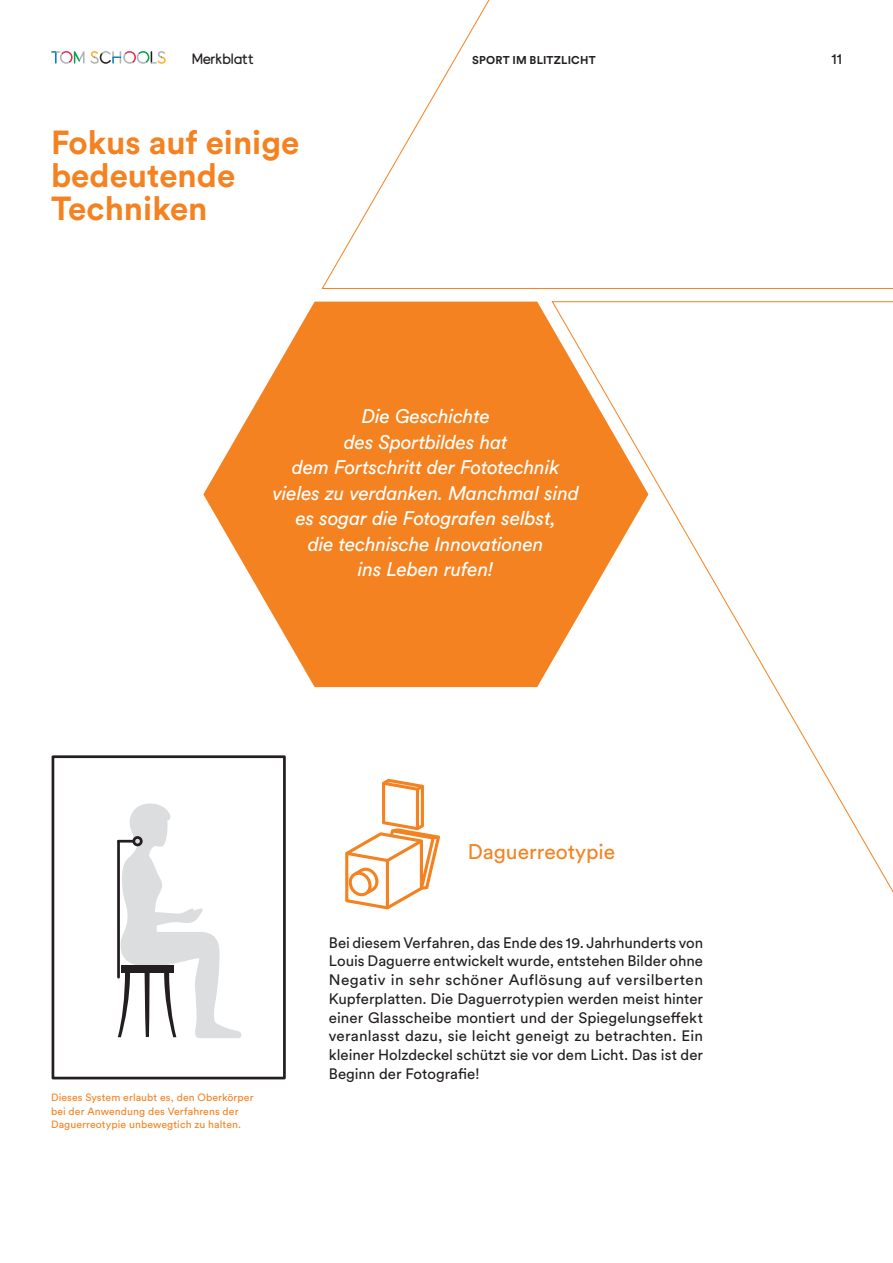
<style>
.page{position:relative;width:893px;height:1263px;background:#fff}
.page>*{position:absolute;margin:0;border:0;box-sizing:border-box;transform-origin:0 0}
.t1{font:700 33px/33px "Circular Std";color:#f58220}
.t2{font:21px "Circular Std";color:#f58220}
.t3{font:italic 19.5px/25.5px "Circular Std";letter-spacing:-.01em;color:#fff;text-align:center}
.t4{font:15px/18.8px "Circular Std";color:#231f20;text-align:justify}
.t5{font:15px "TOM";letter-spacing:-.03em;color:#231f20}
.t6{font:700 11.25px "Circular Std";letter-spacing:.02em;color:#231f20}
.t7{font:10.5px/13.5px "Circular Std";letter-spacing:.01em;color:#f58220}
</style>
<div class="page">
<svg style="left:203px;top:302px;width:348px;height:385px;fill:#f58220"></svg>
<svg style="left:321px;top:0;width:572px;height:289px"></svg>
<svg style="left:551px;top:301px;width:342px;height:592px"></svg>
<svg style="left:345px;top:779px;width:95px;height:130px"></svg>
<div style="left:52px;top:755px;width:234px;height:324px;border:3px solid #231f20"></div>
<svg style="left:118px;top:803px;width:124px;height:235px"></svg>
<hr style="left:117px;top:841px;width:3px;height:136px;background:#231f20">
<svg style="left:51px;top:51px;width:115px;height:13px"></svg>
<p class="t5" style="left:191px;top:49px;width:63px">Merkblatt</p>
<p class="t6" style="left:472px;top:53px;width:125px">SPORT IM BLITZLICHT</p>
<p class="t4" style="left:831px;top:49px;width:12px">11</p>
<h1 class="t1" style="left:51px;top:125px;width:250px">Fokus auf einige bedeutende<br>Techniken</h1>
<h3 class="t3" style="left:273px;top:403px;width:308px">Die Geschichte<br>des Sportbildes hat<br>dem Fortschritt der Fototechnik vieles zu verdanken. Manchmal sind es sogar die Fotografen selbst,<br>die technische Innovationen<br>ins Leben rufen!</h3>
<h2 class="t2" style="left:468px;top:839px;width:149px">Daguerreotypie</h2>
<p class="t7" style="left:51px;top:1091px;width:204px">Dieses System erlaubt es, den Oberkörper bei der Anwendung des Verfahrens der<br>Daguerreotypie unbewegtich zu halten.</p>
<p class="t4" style="left:329px;top:933px;width:376px">Bei diesem Verfahren, das Ende des 19. Jahrhunderts von Louis Daguerre entwickelt wurde, entstehen Bilder ohne Negativ in sehr schöner Auflösung auf versilberten Kupferplatten. Die Daguerrotypien werden meist hinter einer Glasscheibe montiert und der Spiegelungseffekt veranlasst dazu, sie leicht geneigt zu betrachten. Ein kleiner Holzdeckel schützt sie vor dem Licht. Das ist der Beginn der Fotografie!</p>
</div>
